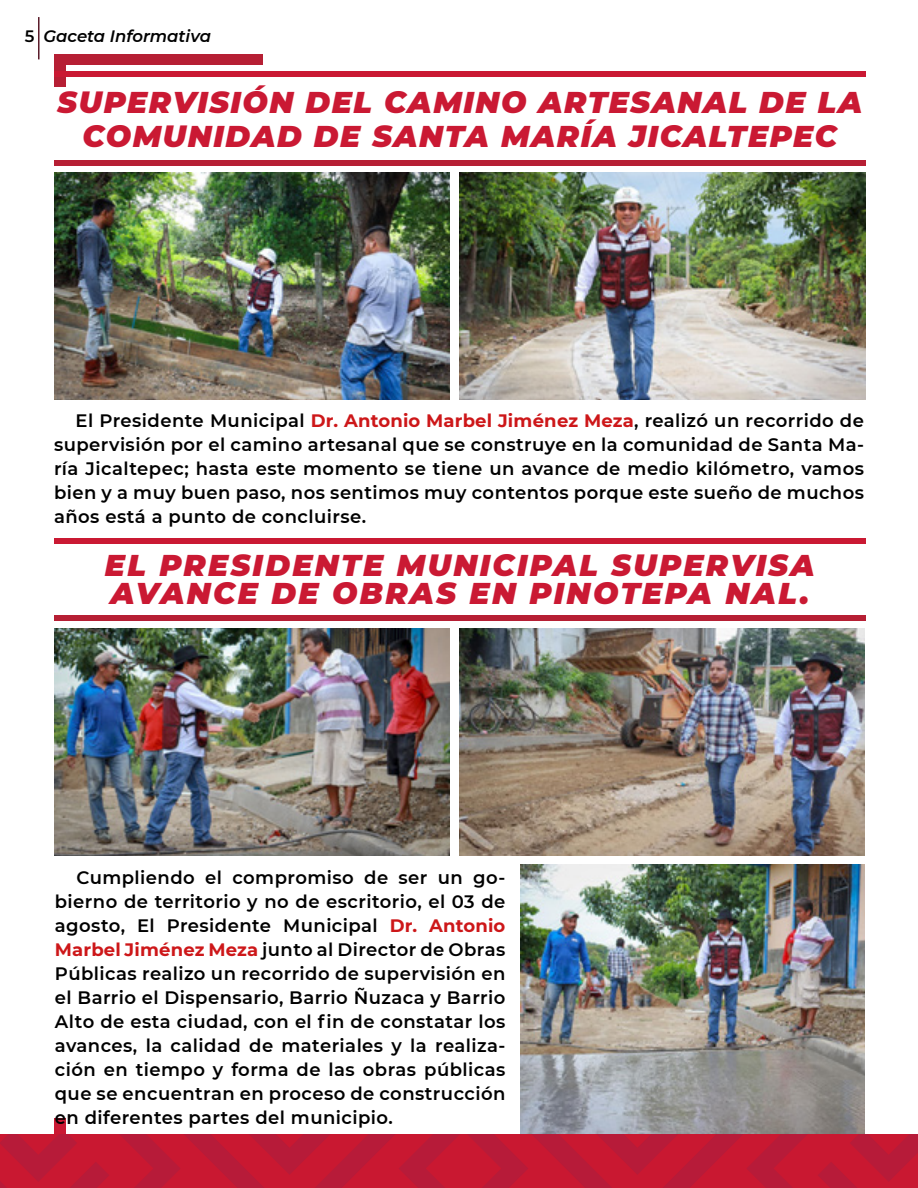
<style>
.page{position:relative;width:918px;height:1188px;background:#fff}
.page>*{position:absolute;margin:0;border:0;box-sizing:border-box;transform-origin:0 0}
.t1{font:italic 900 30px/34.5px "Montserrat";letter-spacing:.05em;color:#ca1933;text-align:center}
.t2{font:italic 900 30px/28.5px "Montserrat";letter-spacing:.075em;color:#ca1933}
.t3{font:600 18px/24px "Montserrat";letter-spacing:.025em;color:#000;text-align:justify}
.t4{font:italic 600 16.5px "Montserrat";color:#000}
.s1{font-style:normal}
.s2{font-weight:700;color:#cd1719}
</style>
<div class="page">
<img style="left:520px;top:864px;width:345px;height:270px">
<div style="left:54px;top:54px;width:208px;height:11px;background:#b61f34"></div>
<div style="left:54px;top:54px;width:12px;height:33px;background:#b61f34"></div>
<div style="left:54px;top:1119px;width:12px;height:15px;background:#ca1933"></div>
<hr style="left:38px;top:17px;width:2px;height:42px;background:#5a1b29">
<div style="left:54px;top:160px;width:812px;height:6px;background:#b61f34"></div>
<div style="left:54px;top:615px;width:812px;height:5px;background:#b61f34"></div>
<div style="left:54px;top:71px;width:812px;height:6px;background:#ca1933"></div>
<div style="left:54px;top:538px;width:812px;height:6px;background:#ca1933"></div>
<svg style="left:0;top:1134px;width:918px;height:54px;background:#c21934"></svg>
<img style="left:54px;top:173px;width:395px;height:226px">
<img style="left:460px;top:173px;width:406px;height:226px">
<img style="left:54px;top:628px;width:395px;height:227px">
<img style="left:460px;top:628px;width:405px;height:227px">
<p class="t4" style="left:25px;top:24px;width:188px"><span class="s1">5</span> Gaceta Informativa</p>
<h1 class="t1" style="left:58px;top:83px;width:806px">SUPERVISIÓN DEL CAMINO ARTESANAL DE LA<br>COMUNIDAD DE SANTA MARÍA JICALTEPEC</h1>
<p class="t3" style="left:54px;top:408px;width:812px;text-indent:22px">El Presidente Municipal <span class="s2">Dr. Antonio Marbel Jiménez Meza</span>, realizó un recorrido de supervisión por el camino artesanal que se construye en la comunidad de Santa Ma&shy;ría Jicaltepec; hasta este momento se tiene un avance de medio kilómetro, vamos bien y a muy buen paso, nos sentimos muy contentos porque este sueño de muchos años está a punto de concluirse.</p>
<h1 class="t2" style="left:105px;top:549px;width:711px">EL PRESIDENTE MUNICIPAL SUPERVISA<br>AVANCE DE OBRAS EN PINOTEPA NAL.</h1>
<p class="t3" style="left:55px;top:864px;width:452px;text-indent:22px">Cumpliendo el compromiso de ser un go&shy;bierno de territorio y no de escritorio, el 03 de agosto, El Presidente Municipal <span class="s2">Dr. Antonio Marbel Jiménez Meza</span> junto al Director de Obras Públicas realizo un recorrido de supervisión en el Barrio el Dispensario, Barrio Ñuzaca y Barrio Alto de esta ciudad, con el fin de constatar los avances, la calidad de materiales y la realiza&shy;ción en tiempo y forma de las obras públicas que se encuentran en proceso de construcción en diferentes partes del municipio.</p>
</div>
